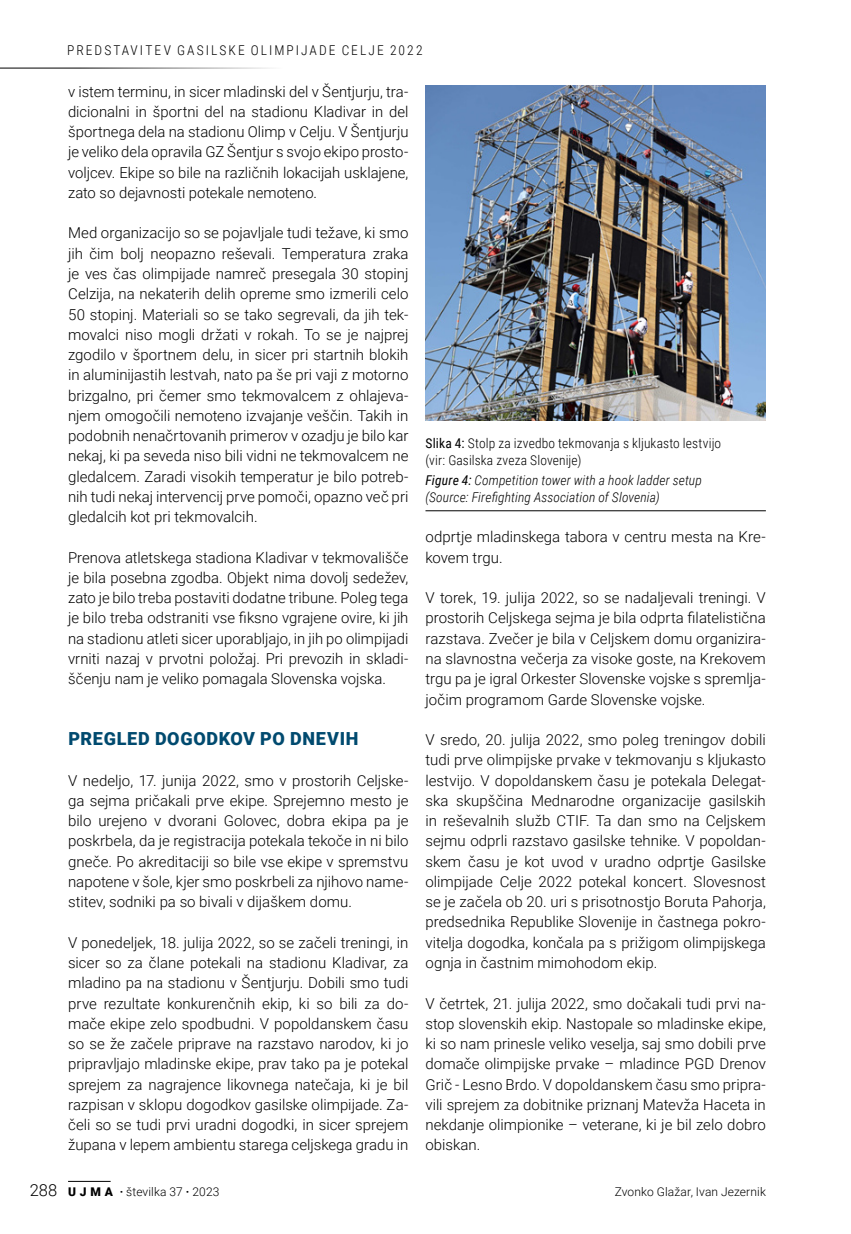
<style>
.page{position:relative;width:851px;height:1234px;background:#fff}
.page>*{position:absolute;margin:0;border:0;box-sizing:border-box;transform-origin:0 0}
._01_Naslov_Mo__12_bl{font:900 18px "Roboto";letter-spacing:.035em;color:#004a6f}
._00_normal_10pt_SLO{font:300 15px/20.2px "Roboto";color:#000;text-align:justify}
._06_podpis_pod_sliko{font:italic 300 13.5px/16.5px "Roboto Condensed";letter-spacing:.01em;color:#000}
._06_podpis_pod_sliko-2{font:300 13.5px/16.5px "Roboto Condensed";letter-spacing:.015em;color:#000}
._06_podpis_pod_sliko-3{font:300 13.5px "Roboto Condensed";letter-spacing:.155em;color:#000}
.t1{font:300 12px "Roboto";letter-spacing:.01em;color:#000}
.s1{font-size:16.5px}
.s2{font-weight:900}
.s3{font-weight:700}
.s4{font-weight:400}
</style>
<div class="page">
<img style="left:425px;top:85px;width:340px;height:336px">
<hr style="left:425px;top:510px;width:340px;height:1px;background:#000">
<hr style="left:0;top:68px;width:285px;height:1px;background:#000">
<hr style="left:68px;top:1180px;width:43px;height:1px;background:#000">
<p class="_06_podpis_pod_sliko-3" style="left:67px;top:41px;width:357px">PREDSTAVITEV GASILSKE OLIMPIJADE CELJE 2022</p>
<p class="_00_normal_10pt_SLO" style="left:68px;top:81px;width:342px">v istem terminu, in sicer mladinski del v Šentjurju, tra&shy;dicionalni in športni del na stadionu Kladivar in del športnega dela na stadionu Olimp v Celju. V Šentjurju je veliko dela opravila GZ Šentjur s svojo ekipo prosto&shy;voljcev. Ekipe so bile na različnih lokacijah usklajene, zato so dejavnosti potekale nemoteno.</p>
<p class="_00_normal_10pt_SLO" style="left:68px;top:222px;width:342px">Med organizacijo so se pojavljale tudi težave, ki smo jih čim bolj neopazno reševali. Temperatura zraka je ves čas olimpijade namreč presegala 30 stopinj Celzija, na nekaterih delih opreme smo izmerili celo 50 stopinj. Materiali so se tako segrevali, da jih tek&shy;movalci niso mogli držati v rokah. To se je najprej zgodilo v športnem delu, in sicer pri startnih blokih in aluminijastih lestvah, nato pa še pri vaji z motorno brizgalno, pri čemer smo tekmovalcem z ohlajeva&shy;njem omogočili nemoteno izvajanje veščin. Takih in podobnih nenačrtovanih primerov v ozadju je bilo kar nekaj, ki pa seveda niso bili vidni ne tekmovalcem ne gledalcem. Zaradi visokih temperatur je bilo potreb&shy;nih tudi nekaj intervencij prve pomoči, opazno več pri gledalcih kot pri tekmovalcih.</p>
<p class="_00_normal_10pt_SLO" style="left:68px;top:546px;width:342px">Prenova atletskega stadiona Kladivar v tekmovališče je bila posebna zgodba. Objekt nima dovolj sedežev, zato je bilo treba postaviti dodatne tribune. Poleg tega je bilo treba odstraniti vse fiksno vgrajene ovire, ki jih na stadionu atleti sicer uporabljajo, in jih po olimpijadi vrniti nazaj v prvotni položaj. Pri prevozih in skladi&shy;ščenju nam je veliko pomagala Slovenska vojska.</p>
<p class="_01_Naslov_Mo__12_bl" style="left:68px;top:726px;width:291px">PREGLED DOGODKOV PO DNEVIH</p>
<p class="_00_normal_10pt_SLO" style="left:68px;top:769px;width:342px">V nedeljo, 17. junija 2022, smo v prostorih Celjske&shy;ga sejma pričakali prve ekipe. Sprejemno mesto je bilo urejeno v dvorani Golovec, dobra ekipa pa je poskrbela, da je registracija potekala tekoče in ni bilo gneče. Po akreditaciji so bile vse ekipe v spremstvu napotene v šole, kjer smo poskrbeli za njihovo name&shy;stitev, sodniki pa so bivali v dijaškem domu.</p>
<p class="_00_normal_10pt_SLO" style="left:68px;top:931px;width:342px">V ponedeljek, 18. julija 2022, so se začeli treningi, in sicer so za člane potekali na stadionu Kladivar, za mladino pa na stadionu v Šentjurju. Dobili smo tudi prve rezultate konkurenčnih ekip, ki so bili za do&shy;mače ekipe zelo spodbudni. V popoldanskem času so se že začele priprave na razstavo narodov, ki jo pripravljajo mladinske ekipe, prav tako pa je potekal sprejem za nagrajence likovnega natečaja, ki je bil razpisan v sklopu dogodkov gasilske olimpijade. Za&shy;čeli so se tudi prvi uradni dogodki, in sicer sprejem župana v lepem ambientu starega celjskega gradu in</p>
<p class="t1" style="left:30px;top:1183px;width:191px"><span class="s1">288</span> <span class="s2">U J M A</span> <span class="s3">·</span> številka 37 <span class="s3">·</span> 2023</p>
<p class="_06_podpis_pod_sliko-2" style="left:425px;top:434px;width:297px"><span class="s4">Slika 4:</span> Stolp za izvedbo tekmovanja s kljukasto lestvijo (vir: Gasilska zveza Slovenije)</p>
<p class="_06_podpis_pod_sliko" style="left:425px;top:471px;width:278px"><span class="s4">Figure 4:</span> Competition tower with a hook ladder setup (Source: Firefighting Association of Slovenia)</p>
<p class="_00_normal_10pt_SLO" style="left:425px;top:526px;width:342px">odprtje mladinskega tabora v centru mesta na Kre&shy;kovem trgu.</p>
<p class="_00_normal_10pt_SLO" style="left:425px;top:587px;width:342px">V torek, 19. julija 2022, so se nadaljevali treningi. V prostorih Celjskega sejma je bila odprta filatelistična razstava. Zvečer je bila v Celjskem domu organizira&shy;na slavnostna večerja za visoke goste, na Krekovem trgu pa je igral Orkester Slovenske vojske s spremlja&shy;jočim programom Garde Slovenske vojske.</p>
<p class="_00_normal_10pt_SLO" style="left:425px;top:729px;width:342px">V sredo, 20. julija 2022, smo poleg treningov dobili tudi prve olimpijske prvake v tekmovanju s kljukasto lestvijo. V dopoldanskem času je potekala Delegat&shy;ska skupščina Mednarodne organizacije gasilskih in reševalnih služb CTIF. Ta dan smo na Celjskem sejmu odprli razstavo gasilske tehnike. V popoldan&shy;skem času je kot uvod v uradno odprtje Gasilske olimpijade Celje 2022 potekal koncert. Slovesnost se je začela ob 20. uri s prisotnostjo Boruta Pahorja, predsednika Republike Slovenije in častnega pokro&shy;vitelja dogodka, končala pa s prižigom olimpijskega ognja in častnim mimohodom ekip.</p>
<p class="_00_normal_10pt_SLO" style="left:425px;top:992px;width:342px">V četrtek, 21. julija 2022, smo dočakali tudi prvi na&shy;stop slovenskih ekip. Nastopale so mladinske ekipe, ki so nam prinesle veliko veselja, saj smo dobili prve domače olimpijske prvake – mladince PGD Drenov Grič - Lesno Brdo. V dopoldanskem času smo pripra&shy;vili sprejem za dobitnike priznanj Matevža Haceta in nekdanje olimpionike – veterane, ki je bil zelo dobro obiskan.</p>
<p class="t1" style="left:614px;top:1183px;width:152px">Zvonko Glažar, Ivan Jezernik</p>
</div>
